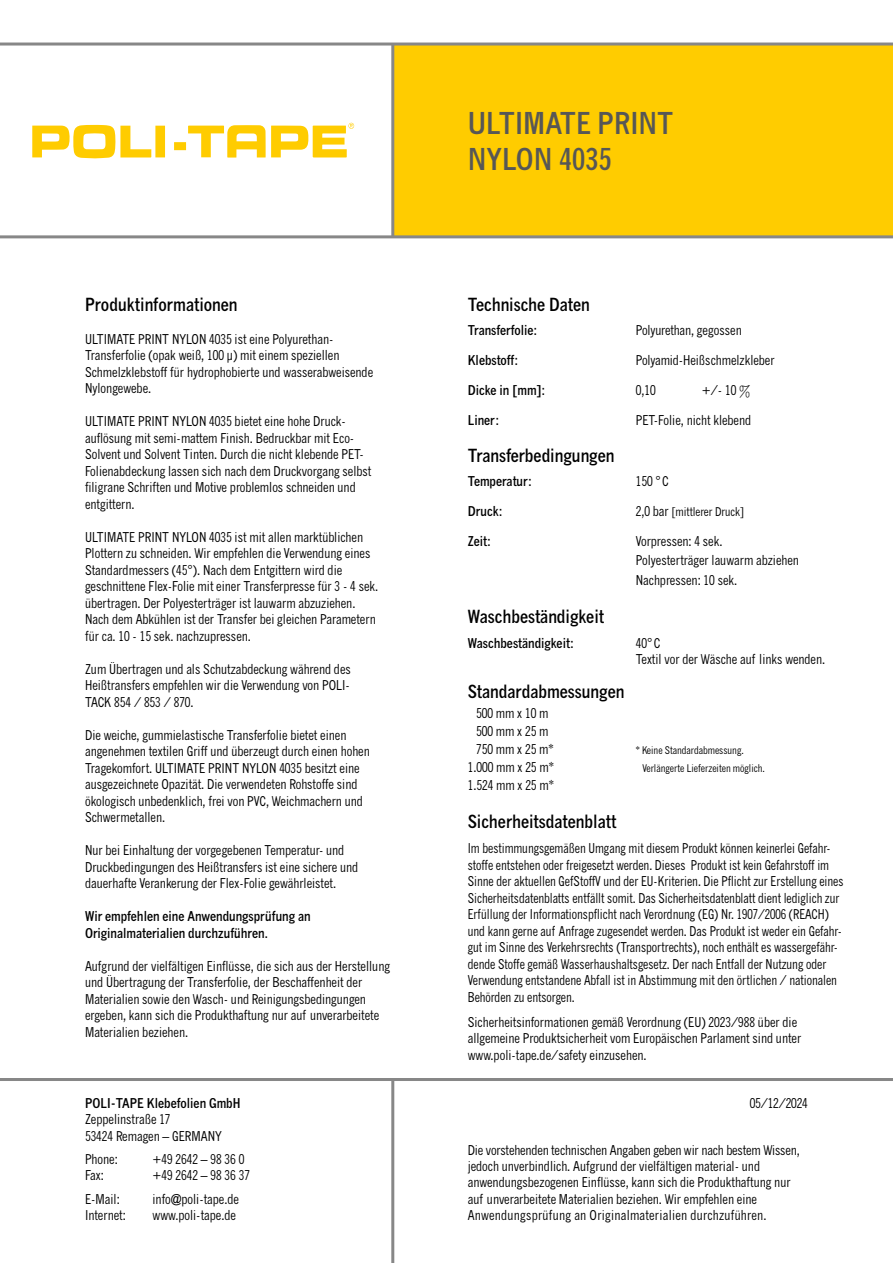
<style>
.page{position:relative;width:893px;height:1263px;background:#fff}
.page>*{position:absolute;margin:0;border:0;box-sizing:border-box;transform-origin:0 0}
.t1{font:700 condensed 30px/36px "News Gothic MT Pro";color:#575756}
.t2{font:700 condensed 18px "News Gothic MT Pro";color:#000}
.t3{font:condensed 13.5px/16.5px "News Gothic MT Pro";color:#000}
.t4{font:condensed 13.5px/16.5px "News Gothic MT Pro";color:#000;scale:.95 1}
.t5{font:700 condensed 13.5px/16.5px "News Gothic MT Pro";color:#000}
.t6{font:condensed 12px "News Gothic MT Pro";color:#000}
.t7{font:condensed 10.5px "News Gothic MT Pro";color:#000}
.s1{font-size:13.5px}
</style>
<div class="page">
<div style="left:393px;top:44px;width:500px;height:193px;background:#fc0"></div>
<hr style="left:0;top:235px;width:893px;height:3px;background:#878787">
<hr style="left:0;top:43px;width:893px;height:3px;background:#878787">
<hr style="left:391px;top:44px;width:3px;height:193px;background:#878787">
<hr style="left:0;top:1078px;width:893px;height:3px;background:#878787">
<hr style="left:391px;top:1079px;width:3px;height:184px;background:#878787">
<svg style="left:32px;top:123px;width:322px;height:35px"></svg>
<h2 class="t2" style="left:85px;top:293px;width:154px">Produktinformationen</h2>
<p class="t3" style="left:85px;top:331px;width:290px">ULTIMATE PRINT NYLON 4035 ist eine Polyurethan-Transferfolie (opak weiß, 100 μ) mit einem speziellen Schmelzklebstoff für hydrophobierte und wasserabweisende Nylongewebe.</p>
<p class="t3" style="left:85px;top:413px;width:288px">ULTIMATE PRINT NYLON 4035 bietet eine hohe Druck&shy;auflösung mit semi-mattem Finish. Bedruckbar mit Eco-Solvent und Solvent Tinten. Durch die nicht klebende PET-Folienabdeckung lassen sich nach dem Druckvorgang selbst filigrane Schriften und Motive problemlos schneiden und entgittern.</p>
<p class="t3" style="left:85px;top:529px;width:295px">ULTIMATE PRINT NYLON 4035 ist mit allen marktüblichen Plottern zu schneiden. Wir empfehlen die Verwendung eines Standardmessers (45°). Nach dem Entgittern wird die geschnittene Flex-Folie mit einer Transferpresse für 3 - 4 sek. übertragen. Der Polyesterträger ist lauwarm abzuziehen.<br>Nach dem Abkühlen ist der Transfer bei gleichen Parametern für ca. 10 - 15 sek. nachzupressen.</p>
<p class="t3" style="left:85px;top:661px;width:267px;text-align:justify">Zum Übertragen und als Schutzabdeckung während des Heißtransfers empfehlen wir die Verwendung von POLI-TACK 854 / 853 / 870.</p>
<p class="t3" style="left:85px;top:727px;width:286px">Die weiche, gummielastische Transferfolie bietet einen angenehmen textilen Griff und überzeugt durch einen hohen Tragekomfort. ULTIMATE PRINT NYLON 4035 besitzt eine ausgezeichnete Opazität. Die verwendeten Rohstoffe sind ökologisch unbedenklich, frei von PVC, Weichmachern und Schwermetallen.</p>
<p class="t3" style="left:85px;top:842px;width:275px">Nur bei Einhaltung der vorgegebenen Temperatur- und<br>Druckbedingungen des Heißtransfers ist eine sichere und dauerhafte Verankerung der Flex-Folie gewährleistet.</p>
<p class="t5" style="left:85px;top:908px;width:227px">Wir empfehlen eine Anwendungsprüfung an<br>Originalmaterialien durchzuführen.</p>
<p class="t3" style="left:85px;top:958px;width:306px">Aufgrund der vielfältigen Einflüsse, die sich aus der Herstellung und Übertragung der Transferfolie, der Beschaffenheit der Materialien sowie den Wasch- und Reinigungsbedingungen ergeben, kann sich die Produkthaftung nur auf unverarbeitete Materialien beziehen.</p>
<p class="t5" style="left:85px;top:1095px;width:157px">POLI-TAPE Klebefolien GmbH</p>
<p class="t3" style="left:85px;top:1111px;width:138px">Zeppelinstraße 17<br>53424 Remagen – GERMANY</p>
<p class="t3" style="left:85px;top:1151px;width:34px">Phone:</p>
<p class="t3" style="left:153px;top:1151px;width:93px">+49 2642 – 98 36 0</p>
<p class="t3" style="left:85px;top:1167px;width:20px">Fax:</p>
<p class="t3" style="left:153px;top:1167px;width:99px">+49 2642 – 98 36 37</p>
<p class="t3" style="left:85px;top:1190px;width:36px">E-Mail:</p>
<p class="t3" style="left:153px;top:1190px;width:88px">info@poli-tape.de</p>
<p class="t3" style="left:85px;top:1207px;width:42px">Internet:</p>
<p class="t3" style="left:153px;top:1207px;width:85px">www.poli-tape.de</p>
<h1 class="t1" style="left:468px;top:104px;width:207px">ULTIMATE PRINT<br>NYLON 4035</h1>
<h2 class="t2" style="left:468px;top:293px;width:124px">Technische Daten</h2>
<p class="t5" style="left:468px;top:321px;width:71px">Transferfolie:</p>
<p class="t3" style="left:636px;top:321px;width:108px">Polyurethan, gegossen</p>
<p class="t5" style="left:468px;top:351px;width:52px">Klebstoff:</p>
<p class="t3" style="left:636px;top:351px;width:140px">Polyamid-Heißschmelzkleber</p>
<p class="t5" style="left:468px;top:381px;width:79px">Dicke in [mm]:</p>
<p class="t3" style="left:636px;top:381px;width:21px">0,10</p>
<p class="t3" style="left:702px;top:381px;width:50px">+/- 10 %</p>
<p class="t5" style="left:468px;top:411px;width:33px">Liner:</p>
<p class="t3" style="left:636px;top:411px;width:117px">PET-Folie, nicht klebend</p>
<h2 class="t2" style="left:468px;top:445px;width:148px">Transferbedingungen</h2>
<p class="t5" style="left:468px;top:473px;width:66px">Temperatur:</p>
<p class="t3" style="left:636px;top:473px;width:35px">150 ° C</p>
<p class="t5" style="left:468px;top:503px;width:36px">Druck:</p>
<p class="t6" style="left:636px;top:504px;width:110px"><span class="s1">2,0 bar</span> [mittlerer Druck]</p>
<p class="t5" style="left:468px;top:533px;width:25px">Zeit:</p>
<p class="t3" style="left:636px;top:531px;width:165px;line-height:19.5px">Vorpressen: 4 sek.<br>Polyesterträger lauwarm abziehen<br>Nachpressen: 10 sek.</p>
<h2 class="t2" style="left:468px;top:605px;width:138px">Waschbeständigkeit</h2>
<p class="t5" style="left:468px;top:634px;width:108px">Waschbeständigkeit:</p>
<p class="t3" style="left:636px;top:634px;width:191px">40° C<br>Textil vor der Wäsche auf links wenden.</p>
<h2 class="t2" style="left:468px;top:680px;width:158px">Standardabmessungen</h2>
<p class="t3" style="left:476px;top:705px;width:79px;line-height:18px">500 mm x 10 m<br>500 mm x 25 m<br>750 mm x 25 m*</p>
<p class="t7" style="left:636px;top:744px;width:110px">* Keine Standardabmessung.</p>
<p class="t3" style="left:468px;top:759px;width:88px">1.000 mm x 25 m*</p>
<p class="t7" style="left:642px;top:762px;width:124px">Verlängerte Lieferzeiten möglich.</p>
<p class="t3" style="left:468px;top:777px;width:88px">1.524 mm x 25 m*</p>
<h2 class="t2" style="left:468px;top:811px;width:150px">Sicherheitsdatenblatt</h2>
<p class="t4" style="left:468px;top:840px;width:397px">Im bestimmungsgemäßen Umgang mit diesem Produkt können keinerlei Gefahr&shy;stoffe entstehen oder freigesetzt werden. Dieses Produkt ist kein Gefahrstoff im Sinne der aktuellen GefStoffV und der EU-Kriterien. Die Pflicht zur Erstellung eines Sicherheitsdatenblatts entfällt somit. Das Sicherheitsdatenblatt dient lediglich zur Erfüllung der Informationspflicht nach Verordnung (EG) Nr. 1907/2006 (REACH) und kann gerne auf Anfrage zugesendet werden. Das Produkt ist weder ein Gefahr&shy;gut im Sinne des Verkehrsrechts (Transportrechts), noch enthält es wassergefähr&shy;dende Stoffe gemäß Wasserhaushaltsgesetz. Der nach Entfall der Nutzung oder Verwendung entstandene Abfall ist in Abstimmung mit den örtlichen / nationalen Behörden zu entsorgen.</p>
<p class="t3" style="left:468px;top:1014px;width:335px">Sicherheitsinformationen gemäß Verordnung (EU) 2023/988 über die allgemeine Produktsicherheit vom Europäischen Parlament sind unter www.poli-tape.de/safety einzusehen.</p>
<p class="t3" style="left:750px;top:1095px;width:60px">05/12/2024</p>
<p class="t3" style="left:468px;top:1142px;width:334px">Die vorstehenden technischen Angaben geben wir nach bestem Wissen, jedoch unverbindlich. Aufgrund der vielfältigen material- und anwendungsbezogenen Einflüsse, kann sich die Produkthaftung nur auf unverarbeitete Materialien beziehen. Wir empfehlen eine Anwendungsprüfung an Originalmaterialien durchzuführen.</p>
</div>
